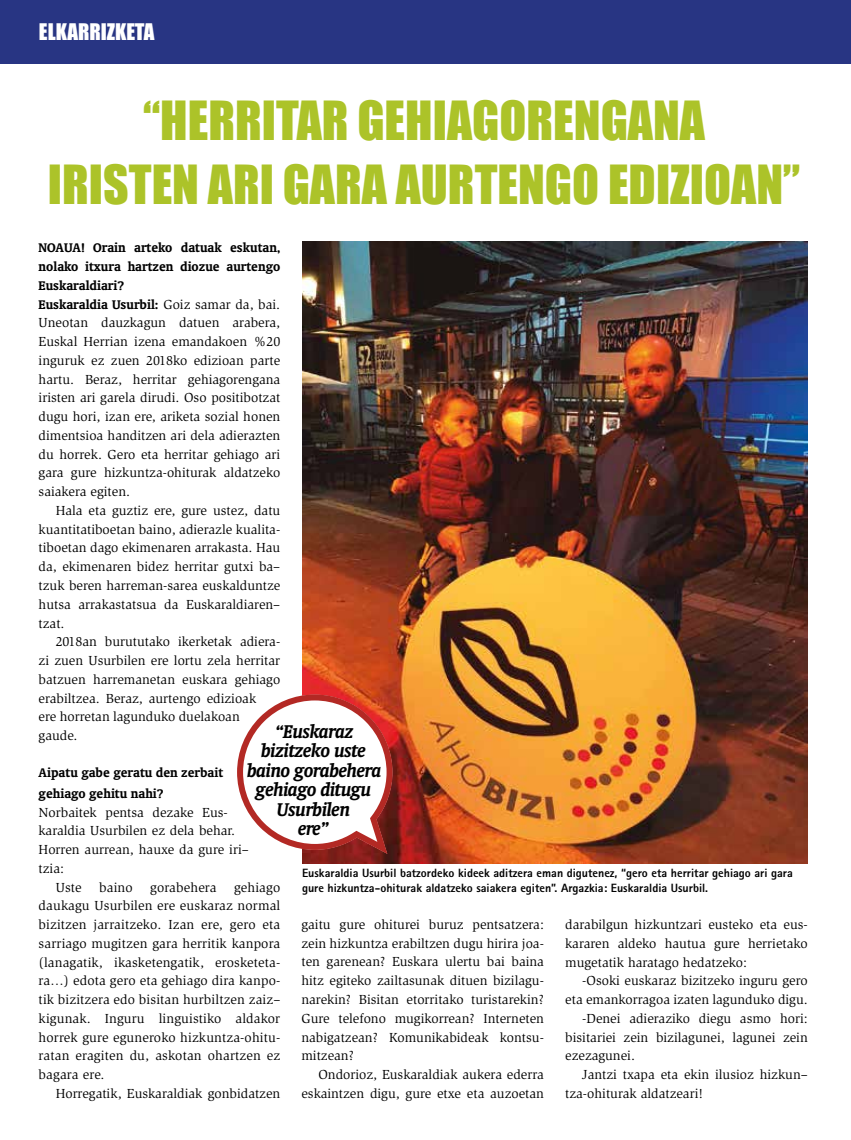
<style>
.page{position:relative;width:851px;height:1140px;background:#fff}
.page>*{position:absolute;margin:0;border:0;box-sizing:border-box;transform-origin:0 0}
.t1{font:49.5px/64.5px "Impact";color:#acc329;text-align:center}
.t2{font:italic 700 21px/19.5px "Oranda BT";letter-spacing:-.02em;color:#000;text-align:center}
.t3{font:21px "Impact";color:#fff}
.t4{font:700 14.25px/18.8px "Oranda BT";color:#000}
.t5{font:13.5px/18.8px "Slimbach";color:#000;text-align:justify}
.t6{font:800 12px/14.4px "Rotis Sans Serif";color:#000}
.s1{font-family:"Slimbach";font-weight:400;font-size:13.5px}
</style>
<div class="page">
<div style="left:0;top:0;width:850px;height:64px;background:#283583"></div>
<img style="left:302px;top:241px;width:505px;height:622px">
<svg style="left:237px;top:694px;width:155px;height:160px"></svg>
<h2 class="t3" style="left:39px;top:15px;width:117px">ELKARRIZKETA</h2>
<h1 class="t1" style="left:48px;top:87px;width:753px">“HERRITAR GEHIAGORENGANA<br>IRISTEN ARI GARA AURTENGO EDIZIOAN”</h1>
<p class="t4" style="left:39px;top:238px;width:243px">NOAUA! Orain arteko datuak eskutan, nolako itxura hartzen diozue aurtengo Euskaraldiari?<br>Euskaraldia Usurbil: <span class="s1">Goiz samar da, bai.</span></p>
<p class="t5" style="left:39px;top:313px;width:243px">Uneotan dauzkagun datuen arabera, Euskal Herrian izena emandakoen %20 inguruk ez zuen 2018ko edizioan parte hartu. Beraz, herritar gehiagorengana iristen ari garela dirudi. Oso positibotzat dugu hori, izan ere, ariketa sozial honen dimentsioa handitzen ari dela adierazten du horrek. Gero eta herritar gehiago ari gara gure hizkuntza-ohiturak aldatzeko saiakera egiten.</p>
<p class="t5" style="left:39px;top:501px;width:243px;text-indent:17px">Hala eta guztiz ere, gure ustez, datu kuantitatiboetan baino, adierazle kualita&shy;tiboetan dago ekimenaren arrakasta. Hau da, ekimenaren bidez herritar gutxi ba– tzuk beren harreman-sarea euskalduntze hutsa arrakastatsua da Euskaraldiaren– tzat.</p>
<p class="t5" style="left:39px;top:632px;width:243px;text-align:left;text-indent:17px">2018an burututako ikerketak adiera&shy;zi zuen Usurbilen ere lortu zela herritar batzuen harremanetan euskara gehiago erabiltzea. Beraz, aurtengo edizioak<br>ere horretan lagunduko duelakoan gaude.</p>
<p class="t4" style="left:39px;top:761px;width:186px;line-height:21px">Aipatu gabe geratu den zerbait gehiago gehitu nahi?</p>
<p class="t5" style="left:39px;top:802px;width:191px">Norbaitek pentsa dezake Eus-</p>
<p class="t5" style="left:39px;top:821px;width:198px">karaldia Usurbilen ez dela behar.</p>
<p class="t5" style="left:39px;top:840px;width:211px">Horren aurrean, hauxe da gure iri–</p>
<p class="t5" style="left:39px;top:859px;width:27px">tzia:</p>
<p class="t5" style="left:56px;top:877px;width:28px">Uste</p>
<p class="t5" style="left:99px;top:877px;width:35px">baino</p>
<p class="t5" style="left:150px;top:877px;width:68px">gorabehera</p>
<h2 class="t2" style="left:247px;top:720px;width:136px">“Euskaraz bizitzeko uste baino gorabehera gehiago ditugu<br>Usurbilen<br>ere”</h2>
<p class="t6" style="left:302px;top:865px;width:492px">Euskaraldia Usurbil batzordeko kideek aditzera eman digutenez, “gero eta herritar gehiago ari gara gure hizkuntza-ohiturak aldatzeko saiakera egiten”. Argazkia: Euskaraldia Usurbil.</p>
<p class="t5" style="left:39px;top:877px;width:243px;text-indent:195px">gehiago daukagu Usurbilen ere euskaraz normal bizitzen jarraitzeko. Izan ere, gero eta sarriago mugitzen gara herritik kanpora (lanagatik, ikasketengatik, erosketeta&shy;ra…) edota gero eta gehiago dira kanpo&shy;tik bizitzera edo bisitan hurbiltzen zaiz– kigunak. Inguru linguistiko aldakor horrek gure eguneroko hizkuntza-ohitu&shy;ratan eragiten du, askotan ohartzen ez bagara ere.</p>
<p class="t5" style="left:56px;top:1084px;width:226px">Horregatik, Euskaraldiak gonbidatzen</p>
<p class="t5" style="left:301px;top:915px;width:244px">gaitu gure ohiturei buruz pentsatzera: zein hizkuntza erabiltzen dugu hirira joa&shy;ten garenean? Euskara ulertu bai baina hitz egiteko zailtasunak dituen bizilagu&shy;narekin? Bisitan etorritako turistarekin?<br>Gure telefono mugikorrean? Interneten nabigatzean? Komunikabideak kontsu&shy;mitzean?</p>
<p class="t5" style="left:301px;top:1065px;width:244px;text-align:right">Ondorioz, Euskaraldiak aukera ederra eskaintzen digu, gure etxe eta auzoetan</p>
<p class="t5" style="left:565px;top:915px;width:244px">darabilgun hizkuntzari eusteko eta eus&shy;kararen aldeko hautua gure herrietako mugetatik haratago hedatzeko:</p>
<p class="t5" style="left:582px;top:971px;width:227px">-Osoki euskaraz bizitzeko inguru gero</p>
<p class="t5" style="left:565px;top:990px;width:244px">eta emankorragoa izaten lagunduko digu.</p>
<p class="t5" style="left:582px;top:1009px;width:227px">-Denei adieraziko diegu asmo hori:</p>
<p class="t5" style="left:565px;top:1027px;width:244px">bisitariei zein bizilagunei, lagunei zein</p>
<p class="t5" style="left:565px;top:1046px;width:71px">ezezagunei.</p>
<p class="t5" style="left:582px;top:1065px;width:227px">Jantzi txapa eta ekin ilusioz hizkun–</p>
<p class="t5" style="left:565px;top:1084px;width:139px">tza-ohiturak aldatzeari!</p>
</div>
